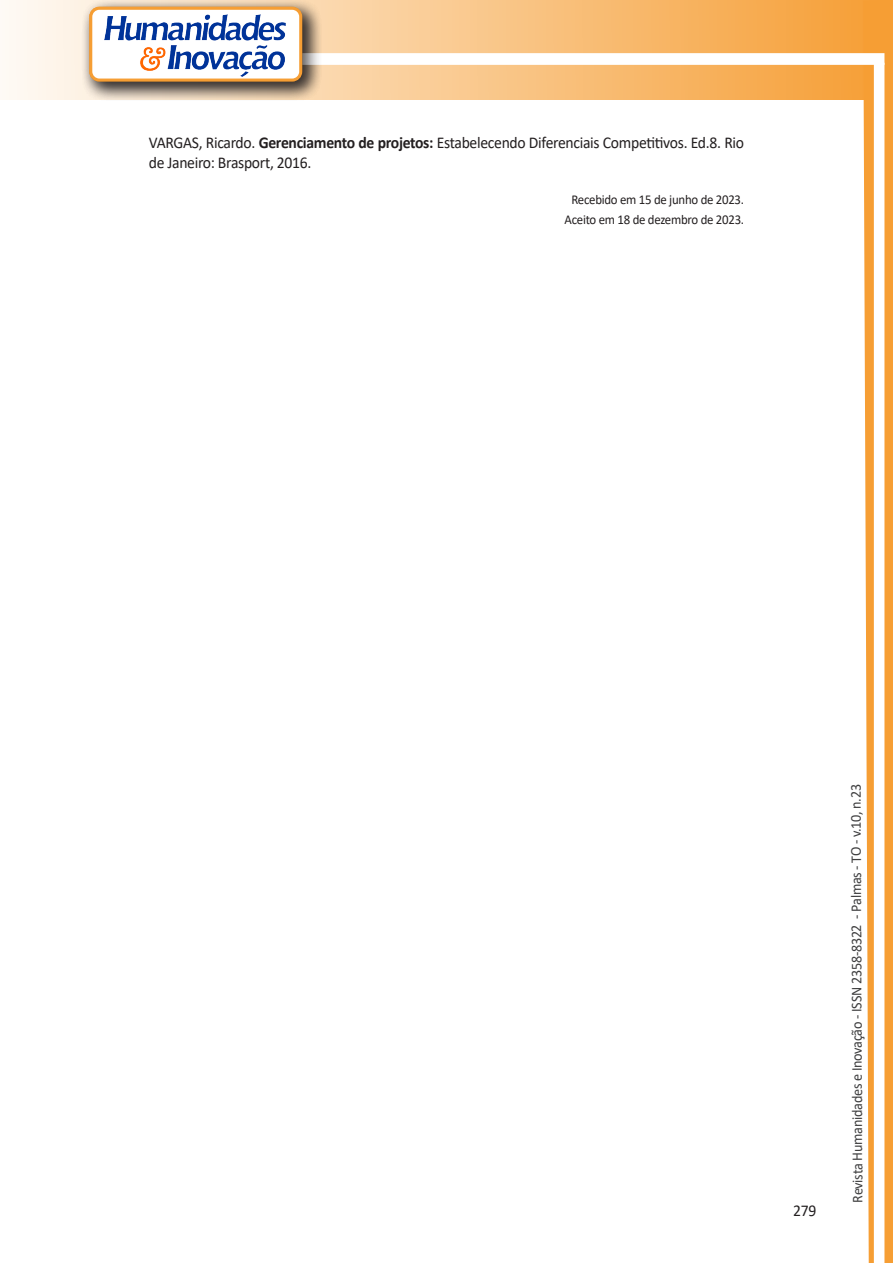
<style>
.page{position:relative;width:893px;height:1263px;background:#fff}
.page>*{position:absolute;margin:0;border:0;box-sizing:border-box;transform-origin:0 0}
.texto{font:16.5px/19.8px "Calibri";letter-spacing:-.02em;color:#231f20;scale:.95 1}
.t1{font:15px "Calibri";letter-spacing:-.025em;color:#3e3e3f;scale:.95 1}
.texto-2{font:13.5px "Calibri";letter-spacing:-.02em;color:#231f20;scale:.95 1}
.s1{font-weight:700}
</style>
<div class="page">
<svg style="left:5px;top:0;width:858px;height:100px;background:#f9c484"></svg>
<div style="left:302px;top:53px;width:582px;height:12px;background:#fff;border:2px solid #fff"></div>
<svg style="left:863px;top:0;width:30px;height:1263px"></svg>
<div style="left:81px;top:0;width:241px;height:102px;background:#231f20;opacity:.75"></div>
<div style="left:91px;top:8px;width:210px;height:72px;background:#fff;border-radius:9px"></div>
<img style="left:104px;top:14px;width:181px;height:62px">
<div style="left:89px;top:7px;width:213px;height:75px;border:3px solid #f69e34;border-radius:9px"></div>
<p class="texto" style="left:149px;top:133px;width:628px">VARGAS, Ricardo. <span class="s1">Gerenciamento de projetos:</span> Estabelecendo Diferenciais Competitivos. Ed.8. Rio de Janeiro: Brasport, 2016.</p>
<p class="texto-2" style="left:571px;top:190px;width:183px">Recebido em 15 de junho de 2023.</p>
<p class="texto-2" style="left:565px;top:210px;width:190px">Aceito em 18 de dezembro de 2023.</p>
<p class="texto" style="left:793px;top:1200px;width:26px">279</p>
<p class="t1" style="left:846px;top:1203px;width:442px;rotate:-90deg">Revista Humanidades e Inovação - ISSN 2358-8322 - Palmas - TO - v.10, n.23</p>
</div>
